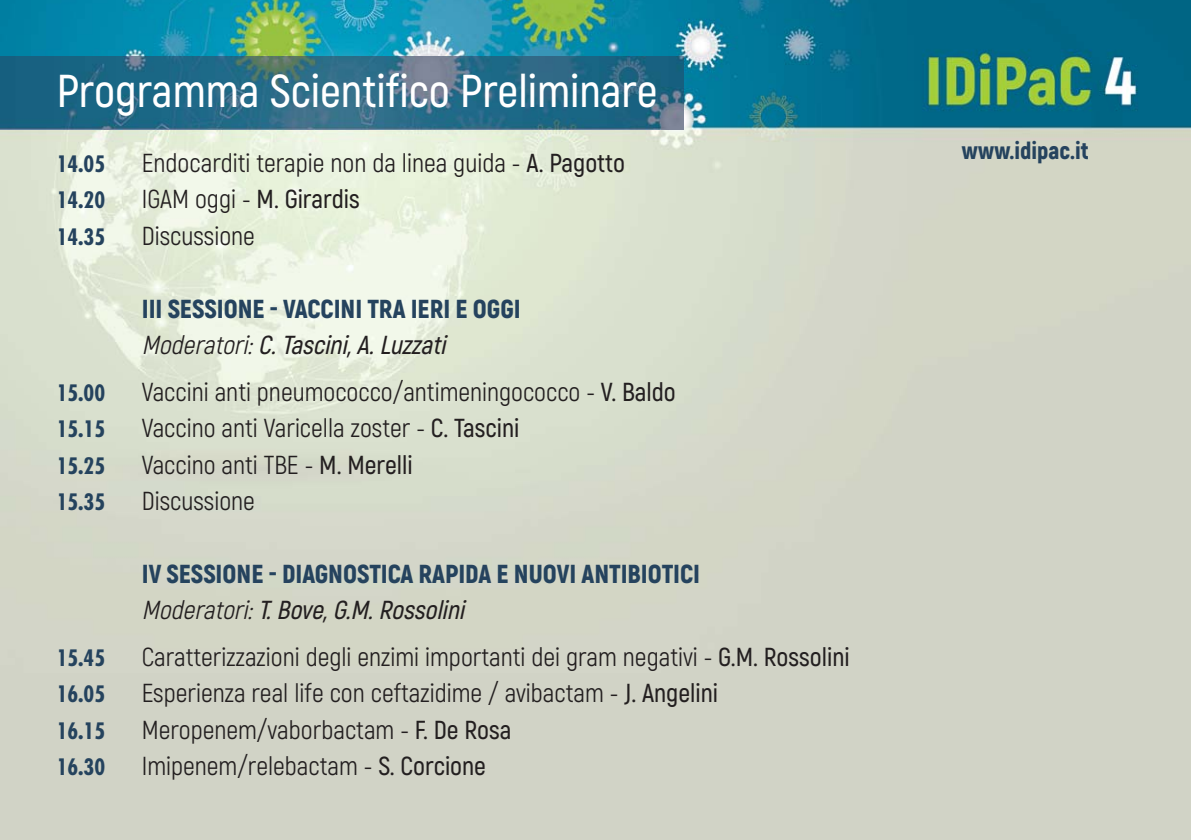
<style>
.page{position:relative;width:1191px;height:840px;background:#fff}
.page>*{position:absolute;margin:0;border:0;box-sizing:border-box;transform-origin:0 0}
.t1{font:600 46px "Akrobat";color:#fff}
.t2{font:26px "Akrobat";color:#231f20}
.t3{font:900 26px/36.4px "Akrobat";color:#25435e}
.t4{font:600 26px "Akrobat";color:#231f20}
.t5{font:900 24px "Akrobat";color:#25435e}
.t6{font:700 condensed 22px "Futura";color:#25435e}
.s1{font-weight:600}
.s2{font-weight:400}
.s3{font-weight:400;font-style:italic;color:#231f20}
.s4{font-weight:600;font-style:italic;color:#231f20}
</style>
<div class="page">
<img style="left:0;top:0;width:1191px;height:839px">
<img style="left:0;top:57px;width:684px;height:72px">
<h1 class="t1" style="left:57px;top:74px;width:602px">Programma Scientifico Preliminare</h1>
<p class="t6" style="left:57px;top:154px;width:50px">14.05</p>
<p class="t2" style="left:142px;top:153px;width:485px">Endocarditi terapie non da linea guida - <span class="s1">A. Pagotto</span></p>
<p class="t6" style="left:57px;top:190px;width:50px">14.20</p>
<p class="t4" style="left:142px;top:189px;width:220px"><span class="s2">IGAM oggi -</span> M. Girardis</p>
<p class="t6" style="left:57px;top:227px;width:50px">14.35</p>
<p class="t2" style="left:142px;top:226px;width:115px">Discussione</p>
<p class="t3" style="left:142px;top:292px;width:380px">III SESSIONE - VACCINI TRA IERI E OGGI<br><span class="s3">Moderatori:</span><span class="s4">C.Tascini,A.Luzzati</span></p>
<p class="t6" style="left:57px;top:382px;width:50px">15.00</p>
<p class="t2" style="left:142px;top:381px;width:535px">Vaccini anti pneumococco/antimeningococco - <span class="s1">V. Baldo</span></p>
<p class="t6" style="left:57px;top:419px;width:50px">15.15</p>
<p class="t2" style="left:142px;top:418px;width:379px">Vaccino anti Varicella zoster - <span class="s1">C. Tascini</span></p>
<p class="t6" style="left:57px;top:455px;width:50px">15.25</p>
<p class="t2" style="left:142px;top:454px;width:272px">Vaccino anti TBE - <span class="s1">M. Merelli</span></p>
<p class="t6" style="left:57px;top:492px;width:50px">15.35</p>
<p class="t2" style="left:142px;top:491px;width:115px">Discussione</p>
<p class="t3" style="left:142px;top:557px;width:560px">IV SESSIONE - DIAGNOSTICA RAPIDA E NUOVI ANTIBIOTICI<br><span class="s3">Moderatori:</span><span class="s4">T.Bove,G.M.Rossolini</span></p>
<p class="t6" style="left:57px;top:647px;width:50px">15.45</p>
<p class="t2" style="left:142px;top:646px;width:709px">Caratterizzazioni degli enzimi importanti dei gram negativi - <span class="s1">G.M. Rossolini</span></p>
<p class="t6" style="left:57px;top:684px;width:50px">16.05</p>
<p class="t2" style="left:142px;top:683px;width:578px">Esperienza real life con ceftazidime / avibactam - <span class="s1">J. Angelini</span></p>
<p class="t6" style="left:57px;top:720px;width:50px">16.15</p>
<p class="t2" style="left:142px;top:719px;width:371px">Meropenem/vaborbactam - <span class="s1">F. De Rosa</span></p>
<p class="t6" style="left:57px;top:756px;width:50px">16.30</p>
<p class="t2" style="left:142px;top:755px;width:346px">Imipenem/relebactam - <span class="s1">S. Corcione</span></p>
<p class="t5" style="left:961px;top:141px;width:129px">www.idipac.it</p>
</div>
